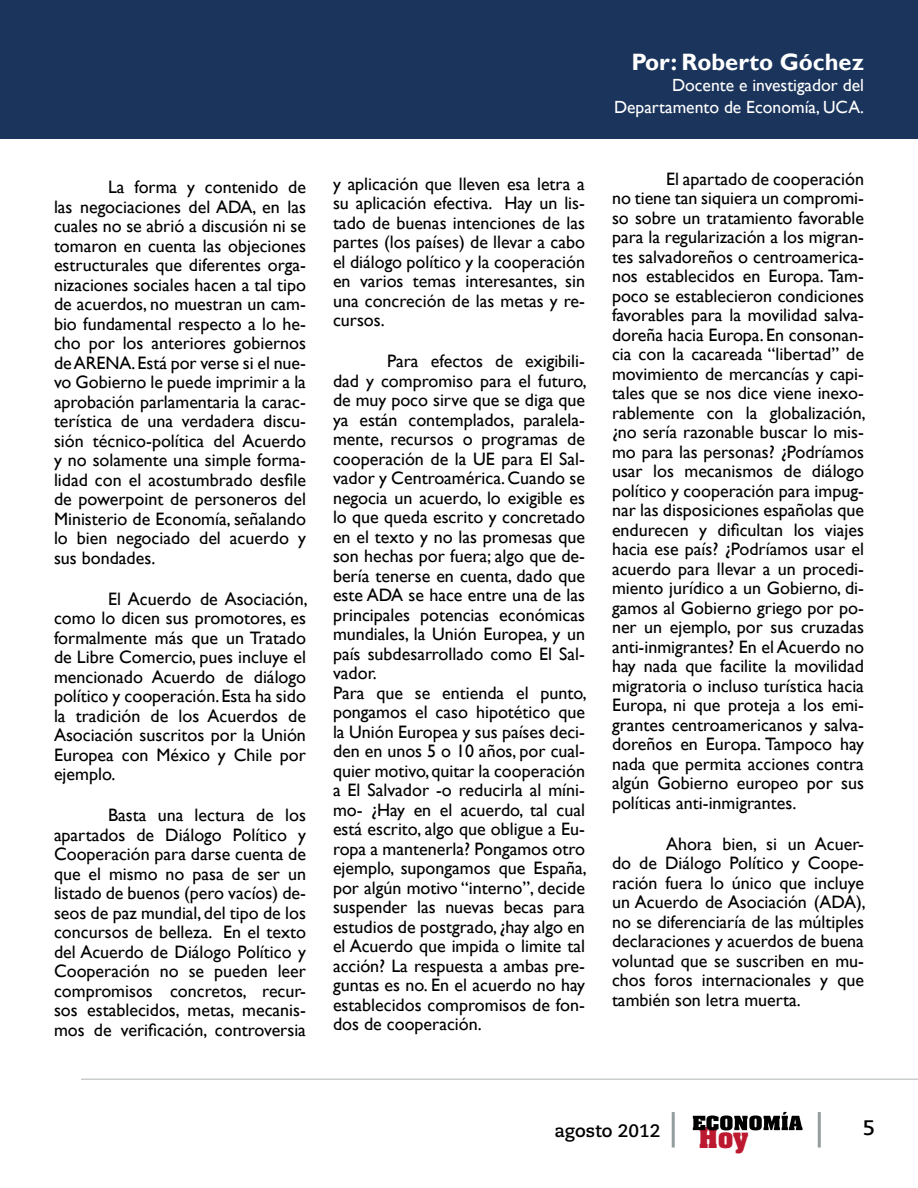
<style>
.page{position:relative;width:918px;height:1188px;background:#fff}
.page>*{position:absolute;margin:0;border:0;box-sizing:border-box;transform-origin:0 0}
.t1{font:700 24.45px "Aachen";color:#bc1930}
.t2{font:700 23.7px "Gill Sans";color:#fff}
.t3{font:700 21px "Caecilia LT Std";color:#000}
.t4{font:18px/19.5px "Gill Sans";color:#000;text-align:justify}
.t5{font:700 18px "Caecilia LT Std";color:#000}
.t6{font:17.55px/21.1px "Gill Sans";color:#fff;text-align:right}
</style>
<div class="page">
<svg style="left:693px;top:1112px;width:110px;height:18px"></svg>
<hr style="left:672px;top:1112px;width:3px;height:36px;background:#959c9d">
<hr style="left:818px;top:1112px;width:3px;height:36px;background:#959c9d">
<hr style="left:81px;top:1078px;width:837px;height:2px;background:#959c9d">
<div style="left:0;top:0;width:918px;height:139px;background:#1b345c"></div>
<p class="t4" style="left:54px;top:178px;width:254px;text-indent:54px">La forma y contenido de las negociaciones del ADA, en las cuales no se abrió a discusión ni se tomaron en cuenta las objeciones estructurales que diferentes orga&shy;nizaciones sociales hacen a tal tipo de acuerdos, no muestran un cam&shy;bio fundamental respecto a lo he&shy;cho por los anteriores gobiernos de ARENA. Está por verse si el nue&shy;vo Gobierno le puede imprimir a la aprobación parlamentaria la carac&shy;terística de una verdadera discu&shy;sión técnico-política del Acuerdo y no solamente una simple forma&shy;lidad con el acostumbrado desfi le de powerpoint de personeros del Ministerio de Economía, señalando lo bien negociado del acuerdo y sus bondades.</p>
<p class="t4" style="left:54px;top:589px;width:255px;text-indent:54px">El Acuerdo de Asociación, como lo dicen sus promotores, es formalmente más que un Tratado de Libre Comercio, pues incluye el mencionado Acuerdo de diálogo político y cooperación. Esta ha sido la tradición de los Acuerdos de Asociación suscritos por la Unión Europea con México y Chile por ejemplo.</p>
<p class="t4" style="left:54px;top:806px;width:254px;text-indent:54px">Basta una lectura de los apartados de Diálogo Político y Cooperación para darse cuenta de que el mismo no pasa de ser un listado de buenos (pero vacíos) de&shy;seos de paz mundial, del tipo de los concursos de belleza. En el texto del Acuerdo de Diálogo Político y Cooperación no se pueden leer compromisos concretos, recur&shy;sos establecidos, metas, mecanis&shy;mos de verificación, controversia</p>
<p class="t4" style="left:333px;top:174px;width:254px">y aplicación que lleven esa letra a su aplicación efectiva. Hay un lis&shy;tado de buenas intenciones de las partes (los países) de llevar a cabo el diálogo político y la cooperación en varios temas interesantes, sin una concreción de las metas y re&shy;cursos.</p>
<p class="t4" style="left:333px;top:352px;width:255px;text-align:left;text-indent:54px">Para efectos de exigibili&shy;dad y compromiso para el futuro, de muy poco sirve que se diga que ya están contemplados, paralela&shy;mente, recursos o programas de cooperación de la UE para El Sal&shy;vador y Centroamérica. Cuando se negocia un acuerdo, lo exigible es lo que queda escrito y concretado en el texto y no las promesas que son hechas por fuera; algo que de&shy;bería tenerse en cuenta, dado que este ADA se hace entre una de las principales potencias económicas mundiales, la Unión Europea, y un país subdesarrollado como El Sal&shy;vador.<br>Para que se entienda el punto, pongamos el caso hipotético que la Unión Europea y sus países deci&shy;den en unos 5 o 10 años, por cual&shy;quier motivo, quitar la cooperación a El Salvador -o reducirla al míni&shy;mo- ¿Hay en el acuerdo, tal cual está escrito, algo que obligue a Eu&shy;ropa a mantenerla? Pongamos otro ejemplo, supongamos que España, por algún motivo “interno”, decide suspender las nuevas becas para estudios de postgrado, ¿hay algo en el Acuerdo que impida o limite tal acción? La respuesta a ambas pre&shy;guntas es no. En el acuerdo no hay establecidos compromisos de fon&shy;dos de cooperación.</p>
<h2 class="t2" style="left:631px;top:48px;width:234px">Por: Roberto Góchez</h2>
<p class="t6" style="left:614px;top:75px;width:252px">Docente e investigador del<br>Departamento de Economía, UCA.</p>
<p class="t4" style="left:612px;top:169px;width:255px;text-indent:54px">El apartado de cooperación no tiene tan siquiera un compromi&shy;so sobre un tratamiento favorable para la regularización a los migran&shy;tes salvadoreños o centroamerica&shy;nos establecidos en Europa. Tam&shy;poco se establecieron condiciones favorables para la movilidad salva&shy;doreña hacia Europa. En consonan&shy;cia con la cacareada “libertad” de movimiento de mercancías y capi&shy;tales que se nos dice viene inexo&shy;rablemente con la globalización, ¿no sería razonable buscar lo mis&shy;mo para las personas? ¿Podríamos usar los mecanismos de diálogo político y cooperación para impug&shy;nar las disposiciones españolas que endurecen y dificultan los viajes hacia ese país? ¿Podríamos usar el acuerdo para llevar a un procedi&shy;miento jurídico a un Gobierno, di&shy;gamos al Gobierno griego por po&shy;ner un ejemplo, por sus cruzadas anti-inmigrantes? En el Acuerdo no hay nada que facilite la movilidad migratoria o incluso turística hacia Europa, ni que proteja a los emi&shy;grantes centroamericanos y salva&shy;doreños en Europa. Tampoco hay nada que permita acciones contra algún Gobierno europeo por sus políticas anti-inmigrantes.</p>
<p class="t4" style="left:612px;top:834px;width:255px;text-indent:54px">Ahora bien, si un Acuer&shy;do de Diálogo Político y Coope&shy;ración fuera lo único que incluye un Acuerdo de Asociación (ADA), no se diferenciaría de las múltiples declaraciones y acuerdos de buena voluntad que se suscriben en mu&shy;chos foros internacionales y que también son letra muerta.</p>
<p class="t5" style="left:554px;top:1121px;width:108px">agosto 2012</p>
<h1 class="t1" style="left:699px;top:1120px;width:51px">Hoy</h1>
<p class="t3" style="left:863px;top:1116px;width:14px">5</p>
</div>
